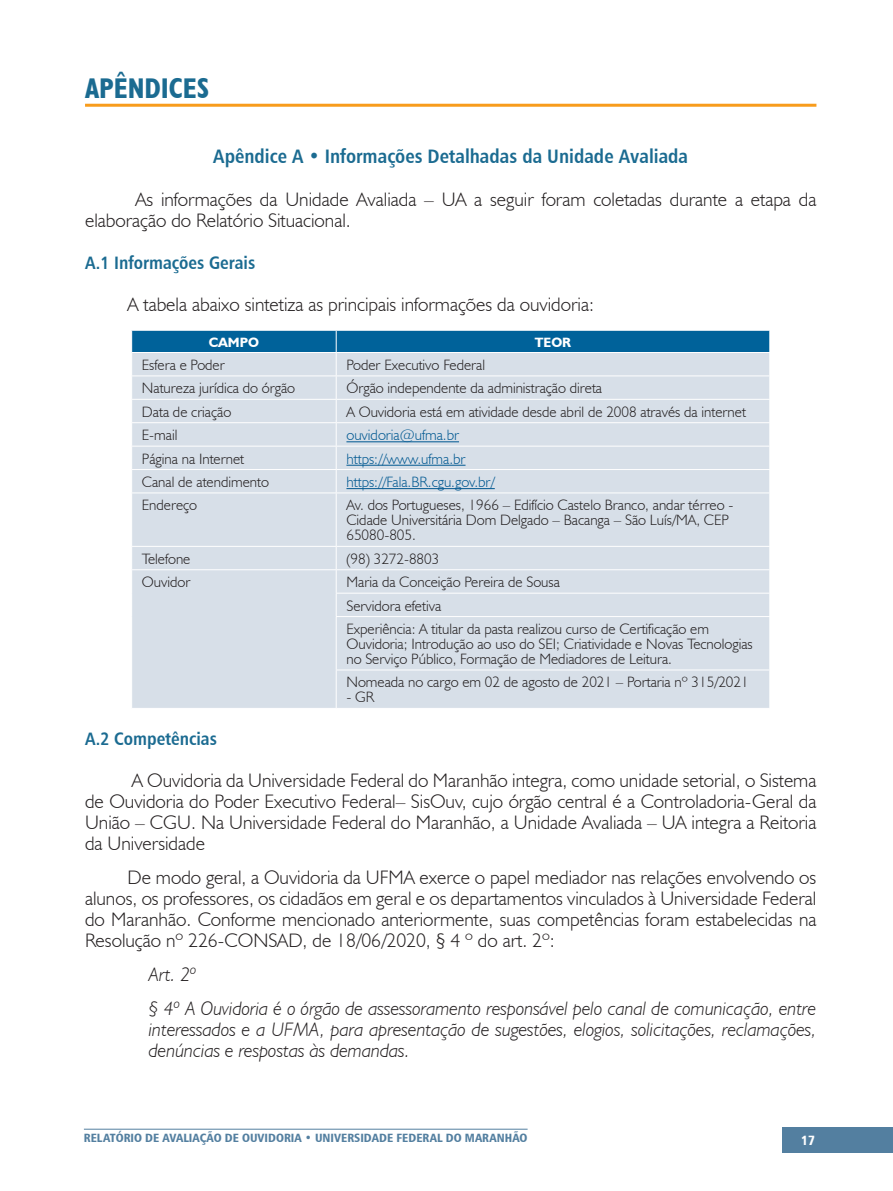
<style>
.page{position:relative;width:893px;height:1191px;background:#fff}
.page>*{position:absolute;margin:0;border:0;box-sizing:border-box;transform-origin:0 0}
._01__TÍTULO_NÍVEL_A{font:700 condensed 28.5px "Humanist 521 BT";color:#1b6b91}
._07__TEXTO_CORRENTE{font:300 19.5px/21px "Humanist 521 BT";color:#231f20;text-align:justify}
._09__TEXTO_CORRENTE{font:italic 300 19.5px/21px "Humanist 521 BT";color:#231f20;text-align:justify}
._02__TÍTULO_NÍVEL_A{font:19.5px "Humanist 777 BT Bold Condensed B";color:#1b6b91}
._03__TÍTULO_NÍVEL_A{font:18px "Humanist 777 BT Bold Condensed B";color:#1b6b91}
._03__CÉLULA_INTERNA{font:300 15px/15px "Humanist 521 BT";color:#231f20}
._03__CÉLULA_INTERNA-2{font:300 15px "Humanist 521 BT";color:#005891}
._02__CÉLULA_CABEÇALH{font:700 13.5px "Humanist 521 BT";color:#fff}
.t1{font:13.5px "Humanist 777 BT Black Condensed B";color:#fff}
.t2{font:12px "Humanist 777 BT Black Condensed B";color:#537fa0}
</style>
<div class="page">
<hr style="left:84px;top:1128px;width:444px;height:1px;background:#537fa0">
<div style="left:782px;top:1127px;width:111px;height:25px;background:#537fa0"></div>
<hr style="left:85px;top:104px;width:731px;height:3px;background:#f89c1c">
<div style="left:132px;top:493px;width:637px;height:215px;background:#d7dfe8"></div>
<hr style="left:336px;top:493px;width:1px;height:53px;background:#fff">
<hr style="left:131px;top:546px;width:205px;height:1px;background:#fff">
<hr style="left:336px;top:546px;width:434px;height:1px;background:#fff">
<hr style="left:131px;top:569px;width:205px;height:1px;background:#fff">
<hr style="left:336px;top:569px;width:434px;height:1px;background:#fff">
<hr style="left:336px;top:593px;width:434px;height:1px;background:#fff">
<svg style="left:336px;top:547px;width:1px;height:69px"></svg>
<hr style="left:336px;top:616px;width:434px;height:1px;background:#fff">
<hr style="left:336px;top:617px;width:1px;height:52px;background:#fff">
<hr style="left:336px;top:669px;width:434px;height:1px;background:#fff">
<hr style="left:336px;top:670px;width:1px;height:38px;background:#fff">
<svg style="left:769px;top:547px;width:1px;height:69px"></svg>
<svg style="left:131px;top:330px;width:639px;height:162px;background:#bccfde"></svg>
<hr style="left:131px;top:352px;width:205px;height:1px;background:#fff">
<hr style="left:336px;top:352px;width:434px;height:1px;background:#fff">
<hr style="left:346px;top:441px;width:113px;height:1px;background:#005891">
<hr style="left:346px;top:465px;width:120px;height:1px;background:#005891">
<hr style="left:346px;top:488px;width:149px;height:1px;background:#005891">
<p class="_01__TÍTULO_NÍVEL_A" style="left:85px;top:71px;width:126px">APÊNDICES</p>
<p class="_02__TÍTULO_NÍVEL_A" style="left:213px;top:144px;width:476px">Apêndice A • Informações Detalhadas da Unidade Avaliada</p>
<p class="_07__TEXTO_CORRENTE" style="left:85px;top:188px;width:733px;text-indent:50px">As informações da Unidade Avaliada – UA a seguir foram coletadas durante a etapa da elaboração do Relatório Situacional.</p>
<p class="_03__TÍTULO_NÍVEL_A" style="left:85px;top:251px;width:172px">A.1 Informações Gerais</p>
<p class="_07__TEXTO_CORRENTE" style="left:128px;top:293px;width:468px">A tabela abaixo sintetiza as principais informações da ouvidoria:</p>
<p class="_02__CÉLULA_CABEÇALH" style="left:209px;top:333px;width:52px">CAMPO</p>
<p class="_02__CÉLULA_CABEÇALH" style="left:535px;top:333px;width:38px">TEOR</p>
<p class="_03__CÉLULA_INTERNA" style="left:142px;top:357px;width:84px">Esfera e Poder</p>
<p class="_03__CÉLULA_INTERNA" style="left:346px;top:357px;width:140px">Poder Executivo Federal</p>
<p class="_03__CÉLULA_INTERNA" style="left:142px;top:380px;width:155px">Natureza jurídica do órgão</p>
<p class="_03__CÉLULA_INTERNA" style="left:346px;top:380px;width:257px">Órgão independente da administração direta</p>
<p class="_03__CÉLULA_INTERNA" style="left:142px;top:404px;width:91px">Data de criação</p>
<p class="_03__CÉLULA_INTERNA" style="left:346px;top:404px;width:401px">A Ouvidoria está em atividade desde abril de 2008 através da internet</p>
<p class="_03__CÉLULA_INTERNA" style="left:142px;top:427px;width:37px">E-mail</p>
<p class="_03__CÉLULA_INTERNA-2" style="left:346px;top:426px;width:114px">ouvidoria@ufma.br</p>
<p class="_03__CÉLULA_INTERNA" style="left:142px;top:450px;width:104px">Página na Internet</p>
<p class="_03__CÉLULA_INTERNA-2" style="left:346px;top:449px;width:121px">https://www.ufma.br</p>
<p class="_03__CÉLULA_INTERNA" style="left:142px;top:474px;width:129px">Canal de atendimento</p>
<p class="_03__CÉLULA_INTERNA-2" style="left:346px;top:472px;width:150px">https://Fala.BR.cgu.gov.br/</p>
<p class="_03__CÉLULA_INTERNA" style="left:142px;top:497px;width:57px">Endereço</p>
<p class="_03__CÉLULA_INTERNA" style="left:346px;top:497px;width:389px">Av. dos Portugueses, 1966 – Edifício Castelo Branco, andar térreo -<br>Cidade Universitária Dom Delgado – Bacanga – São Luís/MA, CEP<br>65080-805.</p>
<p class="_03__CÉLULA_INTERNA" style="left:142px;top:551px;width:50px">Telefone</p>
<p class="_03__CÉLULA_INTERNA" style="left:346px;top:551px;width:94px">(98) 3272-8803</p>
<p class="_03__CÉLULA_INTERNA" style="left:142px;top:574px;width:50px">Ouvidor</p>
<p class="_03__CÉLULA_INTERNA" style="left:346px;top:574px;width:215px">Maria da Conceição Pereira de Sousa</p>
<p class="_03__CÉLULA_INTERNA" style="left:346px;top:597px;width:96px">Servidora efetiva</p>
<p class="_03__CÉLULA_INTERNA" style="left:346px;top:621px;width:408px">Experiência: A titular da pasta realizou curso de Certificação em<br>Ouvidoria; Introdução ao uso do SEI; Criatividade e Novas Tecnologias no Serviço Público, Formação de Mediadores de Leitura.</p>
<p class="_03__CÉLULA_INTERNA" style="left:346px;top:674px;width:404px">Nomeada no cargo em 02 de agosto de 2021 – Portaria nº 315/2021</p>
<p class="_03__CÉLULA_INTERNA" style="left:346px;top:689px;width:29px">- GR</p>
<p class="_03__TÍTULO_NÍVEL_A" style="left:85px;top:727px;width:134px">A.2 Competências</p>
<p class="_07__TEXTO_CORRENTE" style="left:85px;top:770px;width:733px;text-indent:47px">A Ouvidoria da Universidade Federal do Maranhão integra, como unidade setorial, o Sistema de Ouvidoria do Poder Executivo Federal– SisOuv, cujo órgão central é a Controladoria-Geral da União – CGU. Na Universidade Federal do Maranhão, a Unidade Avaliada – UA integra a Reitoria da Universidade</p>
<p class="_07__TEXTO_CORRENTE" style="left:85px;top:866px;width:733px;text-indent:43px">De modo geral, a Ouvidoria da UFMA exerce o papel mediador nas relações envolvendo os alunos, os professores, os cidadãos em geral e os departamentos vinculados à Universidade Federal do Maranhão. Conforme mencionado anteriormente, suas competências foram estabelecidas na Resolução nº 226-CONSAD, de 18/06/2020, § 4 º do art. 2º:</p>
<p class="_09__TEXTO_CORRENTE" style="left:149px;top:963px;width:49px">Art. 2º</p>
<p class="_09__TEXTO_CORRENTE" style="left:149px;top:997px;width:669px">§ 4º A Ouvidoria é o órgão de assessoramento responsável pelo canal de comunicação, entre interessados e a UFMA, para apresentação de sugestões, elogios, solicitações, reclamações, denúncias e respostas às demandas.</p>
<p class="t2" style="left:84px;top:1130px;width:445px">RELATÓRIO DE AVALIAÇÃO DE OUVIDORIA • UNIVERSIDADE FEDERAL DO MARANHÃO</p>
<p class="t1" style="left:801px;top:1132px;width:16px">17</p>
</div>
